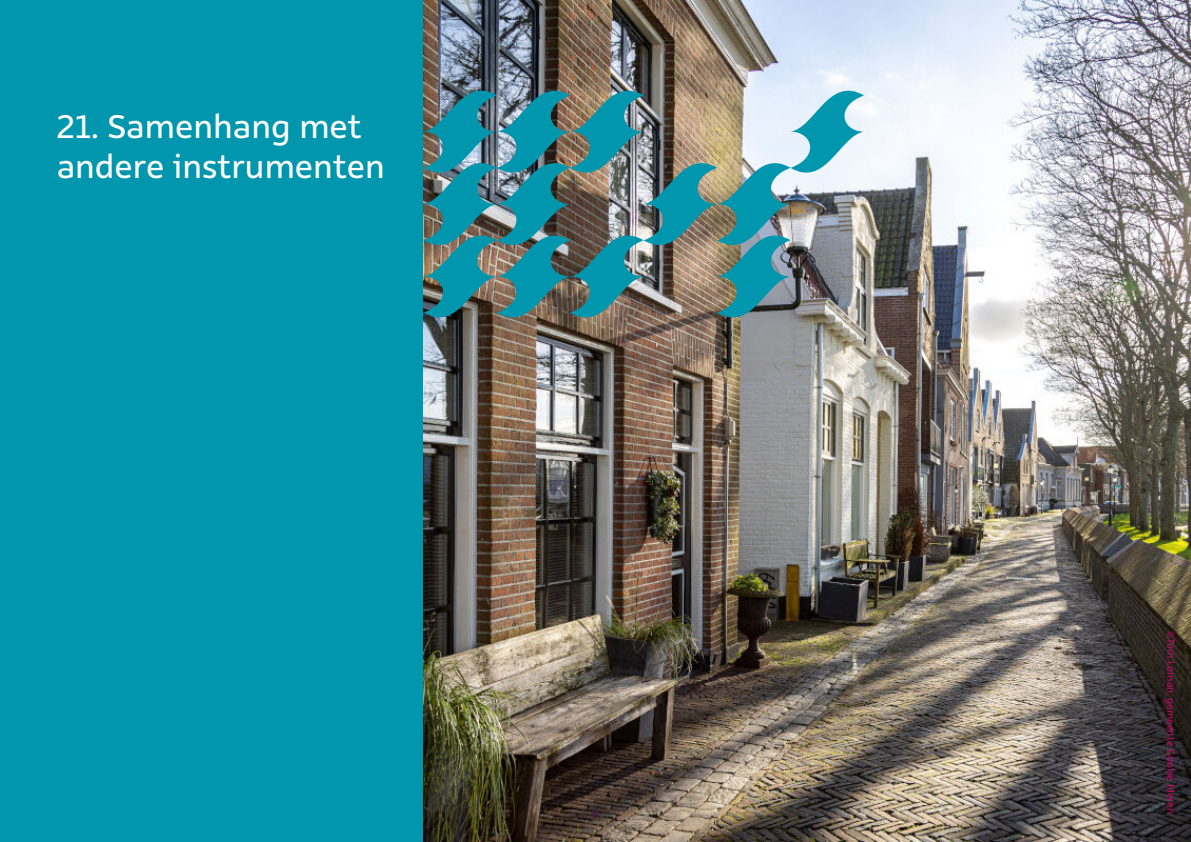
<style>
.page{position:relative;width:1191px;height:842px;background:#0096ae}
.page>*{position:absolute;margin:0;border:0;box-sizing:border-box;transform-origin:0 0}
.t1{font:36px/40px "Rehn";color:#fff}
.t2{font:14px "Rehn";color:#441d42}
.t3{font:11px "Rehn";color:#c00862}
</style>
<div class="page">
<img style="left:423px;top:0;width:768px;height:842px">
<img style="left:423px;top:75px;width:441px;height:258px">
<p class="t1" style="left:57px;top:106px;width:330px">21. Samenhang met andere instrumenten</p>
<p class="t2" style="left:591px;top:804px;width:9px">8</p>
<p class="t3" style="left:1178px;top:631px;width:184px;rotate:90deg">©Tom Loman, gemeente Gooise Meren</p>
</div>
